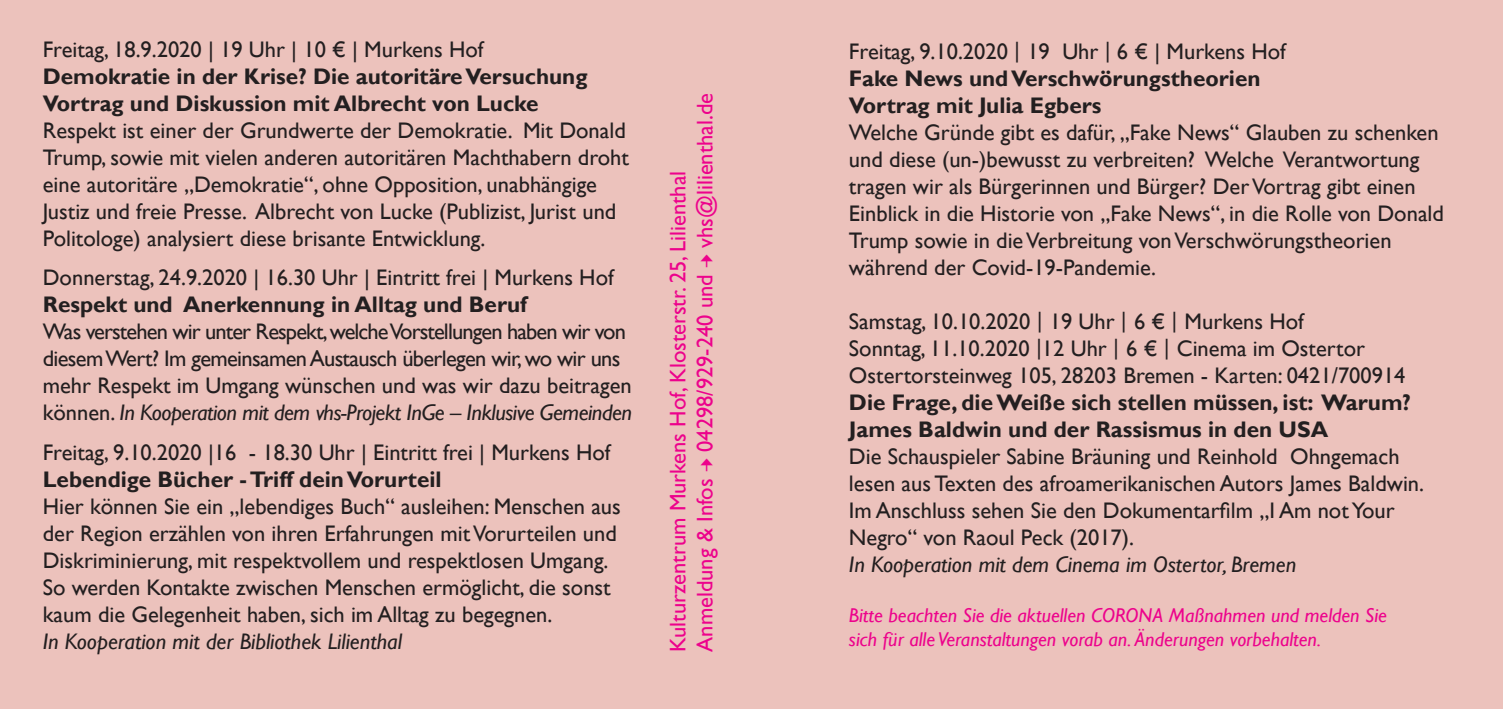
<style>
.page{position:relative;width:1503px;height:709px;background:#fff}
.page>*{position:absolute;margin:0;border:0;box-sizing:border-box;transform-origin:0 0}
.t1{font:22.5px/27px "Gill Sans";color:#231f20}
.t2{font:22.5px/27px "Gill Sans";letter-spacing:-.03em;color:#231f20}
.t3{font:22.5px/27px "Gill Sans";color:#ed028c}
.t4{font:italic 20px/24px "Gill Sans";color:#ed028c}
.s1{font-weight:700}
.s2{font-family:"Lucida Sans"}
.s3{font-style:italic}
.s4{font-family:"Minion Pro"}
</style>
<div class="page">
<div style="left:0;top:0;width:1502px;height:709px;background:#ecc2bc"></div>
<p class="t1" style="left:43px;top:37px;width:587px">Freitag, 18.9.2020 | 19 Uhr | 10 € | Murkens Hof<br><span class="s1">Demokratie in der Krise? Die autoritäre Versuchung Vortrag und Diskussion mit Albrecht von Lucke<br></span>Respekt ist einer der Grundwerte der Demokratie. Mit Donald Trump, sowie mit vielen anderen autoritären Machthabern droht eine autoritäre „Demokratie“, ohne Opposition, unabhängige Justiz und freie Presse. Albrecht von Lucke (Publizist, Jurist und Politologe) analysiert diese brisante Entwicklung.</p>
<p class="t1" style="left:849px;top:38px;width:596px">Freitag, 9.10.2020 <span class="s2">|</span> 19 Uhr <span class="s2">|</span> 6 € | Murkens Hof<br><span class="s1">Fake News und Verschwörungstheorien<br>Vortrag mit Julia Egbers<br></span>Welche Gründe gibt es dafür, „Fake News“ Glauben zu schenken und diese (un-)bewusst zu verbreiten? Welche Verantwortung tragen wir als Bürgerinnen und Bürger? Der Vortrag gibt einen Einblick in die Historie von „Fake News“, in die Rolle von Donald Trump sowie in die Verbreitung von Verschwörungstheorien während der Covid-19-Pandemie.</p>
<p class="t1" style="left:849px;top:308px;width:576px">Samstag, 10.10.2020 <span class="s2">|</span> 19 Uhr <span class="s2">|</span> 6 € <span class="s2">|</span> Murkens Hof<br>Sonntag, 11.10.2020 <span class="s2">|</span>12 Uhr <span class="s2">|</span> 6 € <span class="s2">|</span> Cinema im Ostertor Ostertorsteinweg 105, 28203 Bremen - Karten: 0421/700914<br><span class="s1">Die Frage, die Weiße sich stellen müssen, ist: Warum?<br>James Baldwin und der Rassismus in den USA<br></span>Die Schauspieler Sabine Bräuning und Reinhold Ohngemach lesen aus Texten des afroamerikanischen Autors James Baldwin.<br>Im Anschluss sehen Sie den Dokumentarfilm „I Am not Your Negro“ von Raoul Peck (2017).<br><span class="s3">In Kooperation mit dem Cinema im Ostertor, Bremen</span></p>
<p class="t3" style="left:665px;top:651px;width:560px;rotate:-90deg">Kulturzentrum Murkens Hof, Klosterstr. 25, Lilienthal<br>Anmeldung &amp; Infos <span class="s4">→</span> 04298/929-240 und <span class="s4">→</span> vhs@lilienthal.de</p>
<p class="t2" style="left:43px;top:264px;width:591px">Donnerstag, 24.9.2020 | 16.30 Uhr | Eintritt frei | Murkens Hof <span class="s1">Respekt und Anerkennung in Alltag und Beruf<br></span>Was verstehen wir unter Respekt, welche Vorstellungen haben wir von diesem Wert? Im gemeinsamen Austausch überlegen wir, wo wir uns mehr Respekt im Umgang wünschen und was wir dazu beitragen können. <span class="s3">In Kooperation mit dem vhs-Projekt InGe – Inklusive Gemeinden</span></p>
<p class="t1" style="left:43px;top:439px;width:579px">Freitag, 9.10.2020 |16 - 18.30 Uhr | Eintritt frei | Murkens Hof <span class="s1">Lebendige Bücher - Triff dein Vorurteil<br></span>Hier können Sie ein „lebendiges Buch“ ausleihen: Menschen aus der Region erzählen von ihren Erfahrungen mit Vorurteilen und Diskriminierung, mit respektvollem und respektlosen Umgang.<br>So werden Kontakte zwischen Menschen ermöglicht, die sonst kaum die Gelegenheit haben, sich im Alltag zu begegnen.<br><span class="s3">In Kooperation mit der Bibliothek Lilienthal</span></p>
<p class="t4" style="left:849px;top:603px;width:539px">Bitte beachten Sie die aktuellen CORONA Maßnahmen und melden Sie sich für alle Veranstaltungen vorab an. Änderungen vorbehalten.</p>
</div>
